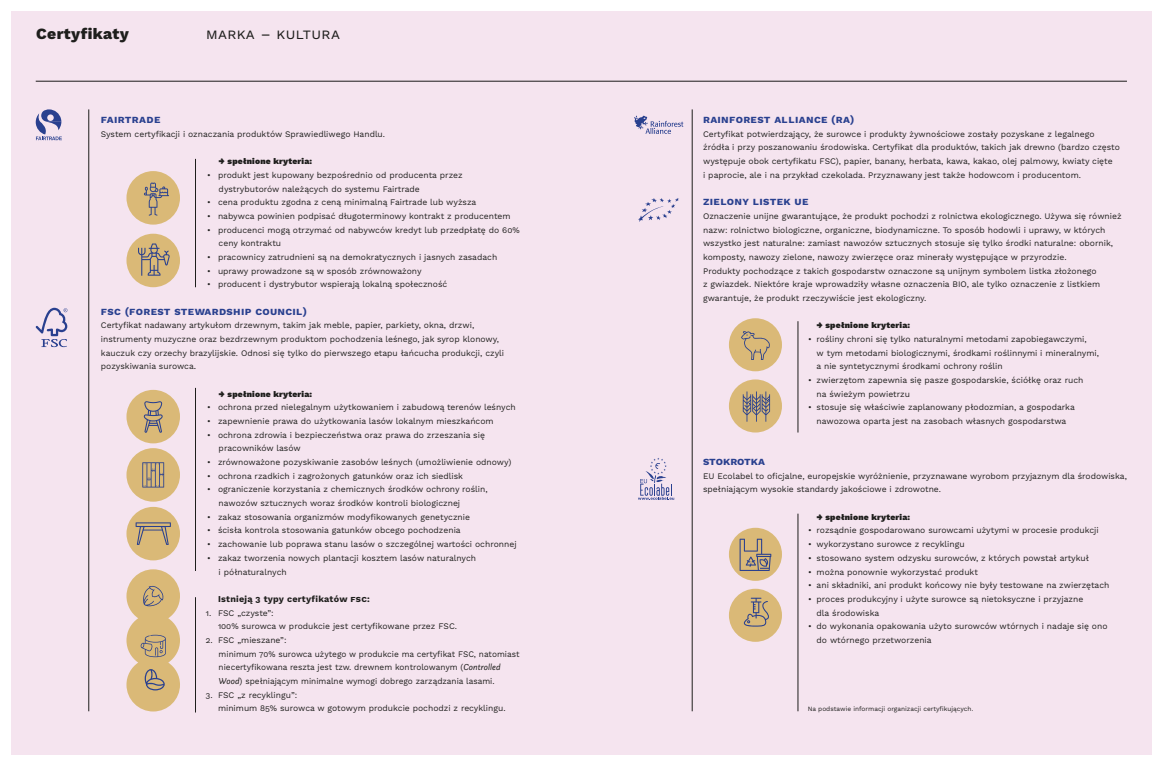
<style>
.page{position:relative;width:1163px;height:766px;background:#fff}
.page>*{position:absolute;margin:0;border:0;box-sizing:border-box;transform-origin:0 0}
.t1{font:800 15.6px "Work Sans";letter-spacing:.025em;color:#1e1e1c}
.t2{font:15px "Work Sans";color:#1e1e1c}
.t3{font:700 11px "Work Sans";letter-spacing:.03em;color:#29408f}
.t4{font:700 9px "Work Sans";letter-spacing:.03em;color:#1e1e1c}
.t5{font:8.5px/13.7px "Work Sans";color:#1e1e1c}
.t6{font:900 8.5px "Work Sans";letter-spacing:.025em;color:#1e1e1c}
.t7{font:6.5px "Work Sans";color:#1e1e1c}
.s1{font-size:9px}
.s2{font-family:"Questa Sans";font-style:italic;font-size:9px}
</style>
<div class="page">
<div style="left:11px;top:11px;width:1140px;height:743px;background:#f5e4ef"></div>
<svg style="left:728px;top:588px;width:53px;height:53px"></svg>
<svg style="left:36px;top:308px;width:31px;height:39px"></svg>
<svg style="left:638px;top:198px;width:41px;height:24px"></svg>
<svg style="left:638px;top:458px;width:37px;height:42px"></svg>
<svg style="left:634px;top:116px;width:49px;height:18px"></svg>
<svg style="left:743px;top:597px;width:26px;height:29px"></svg>
<svg style="left:36px;top:109px;width:26px;height:31px"></svg>
<hr style="left:36px;top:81px;width:1090px;height:1px;background:#1e1e1c">
<hr style="left:89px;top:109px;width:1px;height:602px;background:#1e1e1c">
<hr style="left:195px;top:159px;width:1px;height:128px;background:#1e1e1c">
<hr style="left:195px;top:388px;width:1px;height:183px;background:#1e1e1c">
<hr style="left:797px;top:321px;width:1px;height:111px;background:#1e1e1c">
<hr style="left:797px;top:513px;width:1px;height:198px;background:#1e1e1c">
<hr style="left:195px;top:597px;width:1px;height:115px;background:#1e1e1c">
<hr style="left:692px;top:109px;width:1px;height:602px;background:#1e1e1c">
<svg style="left:126px;top:233px;width:54px;height:54px"></svg>
<div style="left:126px;top:390px;width:54px;height:53px;background:#dab977;border-radius:50%"></div>
<svg style="left:126px;top:448px;width:54px;height:53px;background:#d8b879"></svg>
<svg style="left:126px;top:506px;width:54px;height:54px;background:#daba7c"></svg>
<svg style="left:144px;top:401px;width:19px;height:32px"></svg>
<svg style="left:136px;top:522px;width:35px;height:22px"></svg>
<svg style="left:142px;top:462px;width:22px;height:25px"></svg>
<svg style="left:126px;top:569px;width:54px;height:142px"></svg>
<svg style="left:138px;top:243px;width:32px;height:32px"></svg>
<div style="left:126px;top:171px;width:54px;height:53px;background:#dab977;border-radius:50%"></div>
<svg style="left:144px;top:182px;width:25px;height:33px"></svg>
<div style="left:728px;top:318px;width:53px;height:53px;background:#dab977;border-radius:50%"></div>
<svg style="left:741px;top:331px;width:28px;height:29px"></svg>
<svg style="left:728px;top:379px;width:53px;height:53px"></svg>
<svg style="left:742px;top:391px;width:28px;height:30px"></svg>
<svg style="left:728px;top:527px;width:53px;height:53px"></svg>
<svg style="left:739px;top:538px;width:32px;height:33px"></svg>
<h1 class="t1" style="left:36px;top:25px;width:94px">Certyfikaty</h1>
<h2 class="t2" style="left:206px;top:25px;width:23px">marka</h2>
<h2 class="t2" style="left:261px;top:25px;width:71px">– kultura</h2>
<p class="t3" style="left:101px;top:113px;width:61px">Fairtrade</p>
<p class="t5" style="left:101px;top:127px;width:286px">System certyfikacji i oznaczania produktów Sprawiedliwego Handlu.</p>
<p class="t6" style="left:219px;top:156px;width:95px">→ spełnione kryteria:</p>
<p class="t5" style="left:219px;top:168px;width:245px;text-indent:-11px">• produkt jest kupowany bezpośrednio od producenta przez dystrybutorów należących do systemu Fairtrade</p>
<p class="t5" style="left:207px;top:196px;width:270px">• cena produktu zgodna z ceną minimalną Fairtrade lub wyższa</p>
<p class="t5" style="left:207px;top:209px;width:305px">• nabywca powinien podpisać długoterminowy kontrakt z producentem</p>
<p class="t5" style="left:219px;top:223px;width:302px;text-indent:-11px">• producenci mogą otrzymać od nabywców kredyt lub przedpłatę do 60% ceny kontraktu</p>
<p class="t5" style="left:207px;top:250px;width:291px">• pracownicy zatrudnieni są na demokratycznych i jasnych zasadach</p>
<p class="t5" style="left:207px;top:264px;width:216px">• uprawy prowadzone są w sposób zrównoważony</p>
<p class="t5" style="left:207px;top:278px;width:241px">• producent i dystrybutor wspierają lokalną społeczność</p>
<p class="t3" style="left:101px;top:304px;width:208px">FSC (Forest Stewardship Council)</p>
<p class="t5" style="left:101px;top:319px;width:404px">Certyfikat nadawany artykułom drzewnym, takim jak meble, papier, parkiety, okna, drzwi, instrumenty muzyczne oraz bezdrzewnym produktom pochodzenia leśnego, jak syrop klonowy, kauczuk czy orzechy brazylijskie. Odnosi się tylko do pierwszego etapu łańcucha produkcji, czyli pozyskiwania surowca<span class="s1">.</span></p>
<p class="t6" style="left:219px;top:389px;width:95px">→ spełnione kryteria:</p>
<p class="t5" style="left:207px;top:401px;width:310px">• ochrona przed nielegalnym użytkowaniem i zabudową terenów leśnych</p>
<p class="t5" style="left:207px;top:414px;width:288px">• zapewnienie prawa do użytkowania lasów lokalnym mieszkańcom</p>
<p class="t5" style="left:219px;top:428px;width:268px;text-indent:-11px">• ochrona zdrowia i bezpieczeństwa oraz prawa do zrzeszania się pracowników lasów</p>
<p class="t5" style="left:207px;top:455px;width:305px">• zrównoważone pozyskiwanie zasobów leśnych (umożliwienie odnowy)</p>
<p class="t5" style="left:207px;top:469px;width:257px">• ochrona rzadkich i zagrożonych gatunków oraz ich siedlisk</p>
<p class="t5" style="left:219px;top:483px;width:270px;text-indent:-11px">• ograniczenie korzystania z chemicznych środków ochrony roślin, nawozów sztucznych woraz środków kontroli biologicznej</p>
<p class="t5" style="left:207px;top:510px;width:264px">• zakaz stosowania organizmów modyfikowanych genetycznie</p>
<p class="t5" style="left:207px;top:524px;width:255px">• ścisła kontrola stosowania gatunków obcego pochodzenia</p>
<p class="t5" style="left:207px;top:537px;width:311px">• zachowanie lub poprawa stanu lasów o szczególnej wartości ochronnej</p>
<p class="t5" style="left:219px;top:551px;width:259px;text-indent:-11px">• zakaz tworzenia nowych plantacji kosztem lasów naturalnych i półnaturalnych</p>
<p class="t4" style="left:218px;top:593px;width:153px">Istnieją 3 typy certyfikatów FSC:</p>
<p class="t5" style="left:218px;top:606px;width:240px;text-indent:-12px">1. FSC „czyste”:<br>100% surowca w produkcie jest certyfikowane przez FSC.</p>
<p class="t5" style="left:219px;top:633px;width:302px;text-indent:-13px">2. FSC „mieszane”:<br>minimum 70% surowca użytego w produkcie ma certyfikat FSC, natomiast niecertyfikowana reszta jest tzw. drewnem kontrolowanym (<span class="s2">Controlled Wood</span>) spełniającym minimalne wymogi dobrego zarządzania lasami.</p>
<p class="t5" style="left:218px;top:688px;width:289px;text-indent:-12px">3. FSC „z recyklingu”:<br>minimum 85% surowca w gotowym produkcie pochodzi z recyklingu.</p>
<p class="t3" style="left:703px;top:113px;width:153px">Rainforest Alliance (RA)</p>
<p class="t5" style="left:703px;top:127px;width:418px">Certyfikat potwierdzający, że surowce i produkty żywnościowe zostały pozyskane z legalnego źródła i przy poszanowaniu środowiska. Certyfikat dla produktów, takich jak drewno (bardzo często występuje obok certyfikatu FSC), papier, banany, herbata, kawa, kakao, olej palmowy, kwiaty cięte<br>i paprocie, ale i na przykład czekolada. Przyznawany jest także hodowcom i producentom.</p>
<p class="t3" style="left:703px;top:195px;width:99px">Zielony listek UE</p>
<p class="t5" style="left:703px;top:209px;width:420px">Oznaczenie unijne gwarantujące, że produkt pochodzi z rolnictwa ekologicznego. Używa się również nazw: rolnictwo biologiczne, organiczne, biodynamiczne. To sposób hodowli i uprawy, w których wszystko jest naturalne: zamiast nawozów sztucznych stosuje się tylko środki naturalne: obornik, komposty, nawozy zielone, nawozy zwierzęce oraz minerały występujące w przyrodzie.<br>Produkty pochodzące z takich gospodarstw oznaczone są unijnym symbolem listka złożonego<br>z gwiazdek. Niektóre kraje wprowadziły własne oznaczenia BIO, ale tylko oznaczenie z listkiem gwarantuje, że produkt rzeczywiście jest ekologiczny.</p>
<p class="t6" style="left:816px;top:320px;width:95px">→ spełnione kryteria:</p>
<p class="t5" style="left:816px;top:332px;width:284px;text-indent:-8px">• rośliny chroni się tylko naturalnymi metodami zapobiegawczymi,<br>w tym metodami biologicznymi, środkami roślinnymi i mineralnymi, a nie syntetycznymi środkami ochrony roślin</p>
<p class="t5" style="left:816px;top:373px;width:268px;text-indent:-8px">• zwierzętom zapewnia się pasze gospodarskie, ściółkę oraz ruch na świeżym powietrzu</p>
<p class="t5" style="left:808px;top:401px;width:268px;text-align:center">• stosuje się właściwie zaplanowany płodozmian, a gospodarka nawozowa oparta jest na zasobach własnych gospodarstwa</p>
<p class="t3" style="left:703px;top:455px;width:63px">Stokrotka</p>
<p class="t5" style="left:703px;top:469px;width:425px">EU Ecolabel to oficjalne, europejskie wyróżnienie, przyznawane wyrobom przyjaznym dla środowiska, spełniającym wysokie standardy jakościowe i zdrowotne.</p>
<p class="t6" style="left:816px;top:512px;width:95px">→ spełnione kryteria:</p>
<p class="t5" style="left:808px;top:524px;width:292px">• rozsądnie gospodarowano surowcami użytymi w procesie produkcji</p>
<p class="t5" style="left:808px;top:537px;width:158px">• wykorzystano surowce z recyklingu</p>
<p class="t5" style="left:808px;top:551px;width:282px">• stosowano system odzysku surowców, z których powstał artykuł</p>
<p class="t5" style="left:808px;top:565px;width:171px">• można ponownie wykorzystać produkt</p>
<p class="t5" style="left:808px;top:578px;width:303px">• ani składniki, ani produkt końcowy nie były testowane na zwierzętach</p>
<p class="t5" style="left:816px;top:592px;width:268px;text-indent:-8px">• proces produkcyjny i użyte surowce są nietoksyczne i przyjazne dla środowiska</p>
<p class="t5" style="left:816px;top:619px;width:292px;text-indent:-8px">• do wykonania opakowania użyto surowców wtórnych i nadaje się ono do wtórnego przetworzenia</p>
<p class="t7" style="left:807px;top:705px;width:167px">Na podstawie informacji organizacji certyfikujących.</p>
</div>
